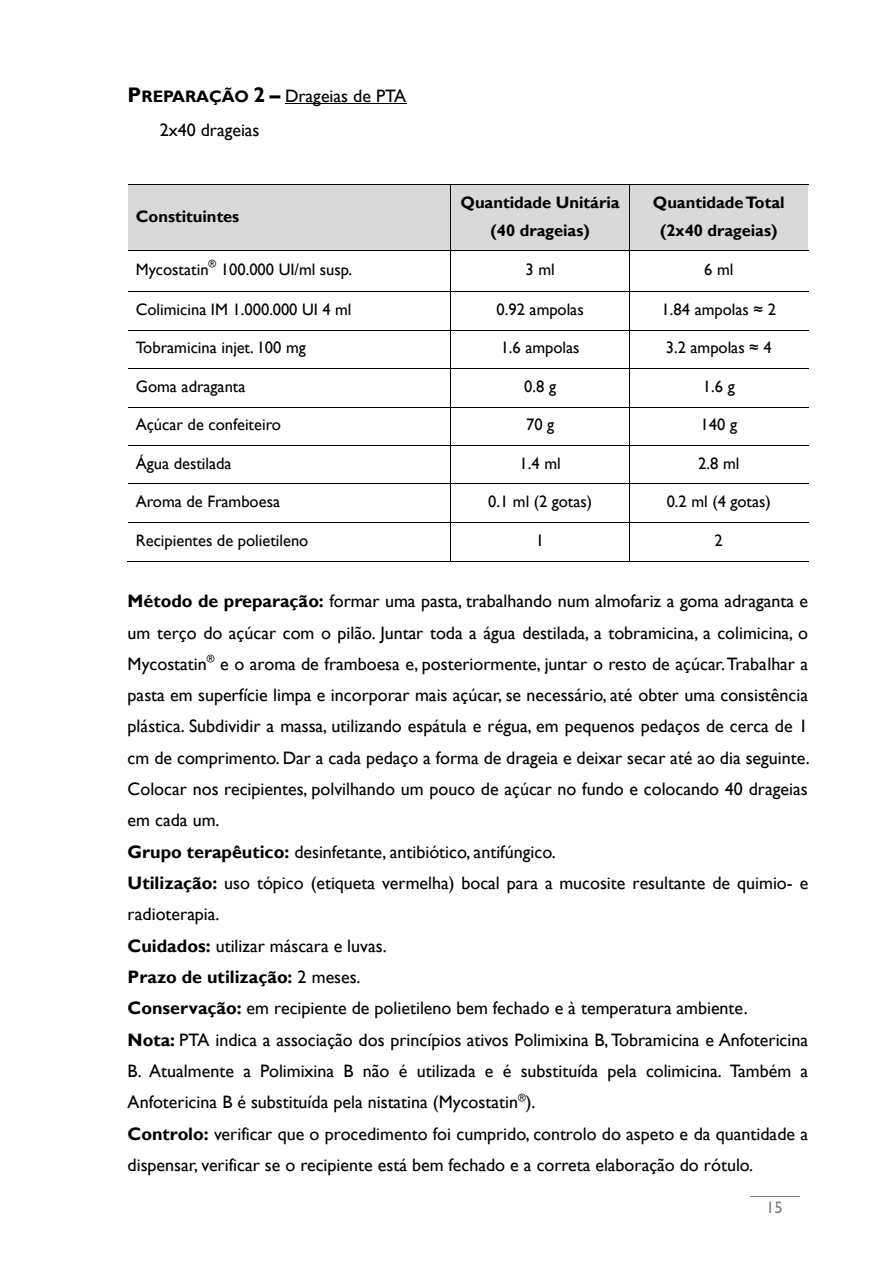
<style>
.page{position:relative;width:893px;height:1263px;background:#fff}
.page>*{position:absolute;margin:0;border:0;box-sizing:border-box;transform-origin:0 0}
.t1{font:18px/31.3px "Gill Sans";color:#000}
.t2{font:16.5px "Gill Sans";color:#000}
.t3{font:700 16.5px/28px "Gill Sans";color:#000;text-align:center}
.t4{font:16.5px "Gill Sans";color:#808080}
.t5{font:10.5px "Gill Sans";color:#000}
.s1{font-weight:700;font-size:21px}
.s2{font-weight:700;font-size:16.5px}
.s3{font-weight:700}
</style>
<div class="page">
<hr style="left:750px;top:1196px;width:49px;height:1px;background:#7f7f7f">
<hr style="left:285px;top:104px;width:121px;height:1px;background:#000">
<div style="left:128px;top:185px;width:322px;height:65px;background:#d9d9d9"></div>
<div style="left:451px;top:185px;width:178px;height:65px;background:#d9d9d9"></div>
<div style="left:630px;top:185px;width:178px;height:65px;background:#d9d9d9"></div>
<hr style="left:128px;top:184px;width:322px;height:1px;background:#000">
<hr style="left:451px;top:184px;width:178px;height:1px;background:#000">
<hr style="left:630px;top:184px;width:178px;height:1px;background:#000">
<hr style="left:450px;top:185px;width:1px;height:65px;background:#000">
<hr style="left:629px;top:185px;width:1px;height:65px;background:#000">
<hr style="left:128px;top:250px;width:322px;height:1px;background:#000">
<hr style="left:451px;top:250px;width:178px;height:1px;background:#000">
<hr style="left:630px;top:250px;width:178px;height:1px;background:#000">
<hr style="left:450px;top:251px;width:1px;height:40px;background:#000">
<hr style="left:629px;top:251px;width:1px;height:40px;background:#000">
<hr style="left:128px;top:291px;width:322px;height:1px;background:#000">
<hr style="left:451px;top:291px;width:178px;height:1px;background:#000">
<hr style="left:630px;top:291px;width:178px;height:1px;background:#000">
<hr style="left:450px;top:292px;width:1px;height:38px;background:#000">
<hr style="left:629px;top:292px;width:1px;height:38px;background:#000">
<hr style="left:128px;top:330px;width:322px;height:1px;background:#000">
<hr style="left:451px;top:330px;width:178px;height:1px;background:#000">
<hr style="left:630px;top:330px;width:178px;height:1px;background:#000">
<hr style="left:450px;top:331px;width:1px;height:37px;background:#000">
<hr style="left:629px;top:331px;width:1px;height:37px;background:#000">
<hr style="left:128px;top:368px;width:322px;height:1px;background:#000">
<hr style="left:451px;top:368px;width:178px;height:1px;background:#000">
<hr style="left:630px;top:368px;width:178px;height:1px;background:#000">
<hr style="left:450px;top:369px;width:1px;height:38px;background:#000">
<hr style="left:629px;top:369px;width:1px;height:38px;background:#000">
<hr style="left:128px;top:407px;width:322px;height:1px;background:#000">
<hr style="left:451px;top:407px;width:178px;height:1px;background:#000">
<hr style="left:630px;top:407px;width:178px;height:1px;background:#000">
<hr style="left:450px;top:407px;width:1px;height:38px;background:#000">
<hr style="left:629px;top:407px;width:1px;height:38px;background:#000">
<hr style="left:128px;top:445px;width:322px;height:1px;background:#000">
<hr style="left:451px;top:445px;width:178px;height:1px;background:#000">
<hr style="left:630px;top:445px;width:178px;height:1px;background:#000">
<hr style="left:450px;top:446px;width:1px;height:38px;background:#000">
<hr style="left:629px;top:446px;width:1px;height:38px;background:#000">
<hr style="left:128px;top:484px;width:322px;height:1px;background:#000">
<hr style="left:451px;top:484px;width:178px;height:1px;background:#000">
<hr style="left:630px;top:484px;width:178px;height:1px;background:#000">
<hr style="left:450px;top:484px;width:1px;height:38px;background:#000">
<hr style="left:629px;top:484px;width:1px;height:38px;background:#000">
<hr style="left:128px;top:522px;width:322px;height:1px;background:#000">
<hr style="left:451px;top:522px;width:178px;height:1px;background:#000">
<hr style="left:630px;top:522px;width:178px;height:1px;background:#000">
<hr style="left:127px;top:561px;width:323px;height:1px;background:#000">
<hr style="left:450px;top:523px;width:1px;height:38px;background:#000">
<hr style="left:451px;top:561px;width:178px;height:1px;background:#000">
<hr style="left:629px;top:523px;width:1px;height:38px;background:#000">
<hr style="left:630px;top:561px;width:178px;height:1px;background:#000">
<p class="t1" style="left:160px;top:79px;width:248px;line-height:34px;text-indent:-32px"><span class="s1">P</span><span class="s2">REPARAÇÃO</span> <span class="s1">2 –</span> Drageias de PTA<br>2x40 drageias</p>
<p class="t3" style="left:136px;top:202px;width:105px">Constituintes</p>
<p class="t3" style="left:461px;top:188px;width:161px">Quantidade Unitária (40 drageias)</p>
<p class="t3" style="left:653px;top:188px;width:133px">Quantidade Total (2x40 drageias)</p>
<p class="t2" style="left:136px;top:259px;width:74px">Mycostatin</p>
<p class="t5" style="left:209px;top:257px;width:9px">®</p>
<p class="t2" style="left:221px;top:259px;width:133px">100.000 UI/ml susp.</p>
<p class="t2" style="left:526px;top:260px;width:31px">3 ml</p>
<p class="t2" style="left:704px;top:260px;width:31px">6 ml</p>
<p class="t2" style="left:136px;top:299px;width:217px">Colimicina IM 1.000.000 UI 4 ml</p>
<p class="t2" style="left:497px;top:299px;width:89px">0.92 ampolas</p>
<p class="t2" style="left:662px;top:299px;width:116px">1.84 ampolas ≈ 2</p>
<p class="t2" style="left:136px;top:338px;width:172px">Tobramicina injet. 100 mg</p>
<p class="t2" style="left:501px;top:338px;width:80px">1.6 ampolas</p>
<p class="t2" style="left:666px;top:338px;width:107px">3.2 ampolas ≈ 4</p>
<p class="t2" style="left:136px;top:376px;width:111px">Goma adraganta</p>
<p class="t2" style="left:524px;top:376px;width:33px">0.8 g</p>
<p class="t2" style="left:703px;top:376px;width:33px">1.6 g</p>
<p class="t2" style="left:136px;top:415px;width:147px">Açúcar de confeiteiro</p>
<p class="t2" style="left:526px;top:415px;width:30px">70 g</p>
<p class="t2" style="left:701px;top:415px;width:38px">140 g</p>
<p class="t2" style="left:136px;top:453px;width:97px">Água destilada</p>
<p class="t2" style="left:520px;top:453px;width:43px">1.4 ml</p>
<p class="t2" style="left:698px;top:453px;width:43px">2.8 ml</p>
<p class="t2" style="left:136px;top:492px;width:146px">Aroma de Framboesa</p>
<p class="t2" style="left:488px;top:492px;width:106px">0.1 ml (2 gotas)</p>
<p class="t2" style="left:667px;top:492px;width:106px">0.2 ml (4 gotas)</p>
<p class="t2" style="left:136px;top:530px;width:174px">Recipientes de polietileno</p>
<p class="t2" style="left:536px;top:530px;width:10px">1</p>
<p class="t2" style="left:715px;top:530px;width:10px">2</p>
<p class="t1" style="left:128px;top:585px;width:684px"><span class="s3">Método de preparação:</span> formar uma pasta, trabalhando num almofariz a goma adraganta e um terço do açúcar com o pilão. Juntar toda a água destilada, a tobramicina, a colimicina, o Mycostatin<sup>®</sup> e o aroma de framboesa e, posteriormente, juntar o resto de açúcar. Trabalhar a pasta em superfície limpa e incorporar mais açúcar, se necessário, até obter uma consistência plástica. Subdividir a massa, utilizando espátula e régua, em pequenos pedaços de cerca de 1 cm de comprimento. Dar a cada pedaço a forma de drageia e deixar secar até ao dia seguinte.<br>Colocar nos recipientes, polvilhando um pouco de açúcar no fundo e colocando 40 drageias em cada um.<br><span class="s3">Grupo terapêutico:</span> desinfetante, antibiótico, antifúngico.<br><span class="s3">Utilização:</span> uso tópico (etiqueta vermelha) bocal para a mucosite resultante de quimio- e radioterapia.<br><span class="s3">Cuidados:</span> utilizar máscara e luvas.<br><span class="s3">Prazo de utilização:</span> 2 meses.<br><span class="s3">Conservação:</span> em recipiente de polietileno bem fechado e à temperatura ambiente.<br><span class="s3">Nota:</span> PTA indica a associação dos princípios ativos Polimixina B, Tobramicina e Anfotericina B. Atualmente a Polimixina B não é utilizada e é substituída pela colimicina. Também a Anfotericina B é substituída pela nistatina (Mycostatin<sup>®</sup>).<br><span class="s3">Controlo:</span> verificar que o procedimento foi cumprido, controlo do aspeto e da quantidade a dispensar, verificar se o recipiente está bem fechado e a correta elaboração do rótulo.</p>
<p class="t4" style="left:766px;top:1198px;width:18px">15</p>
</div>
